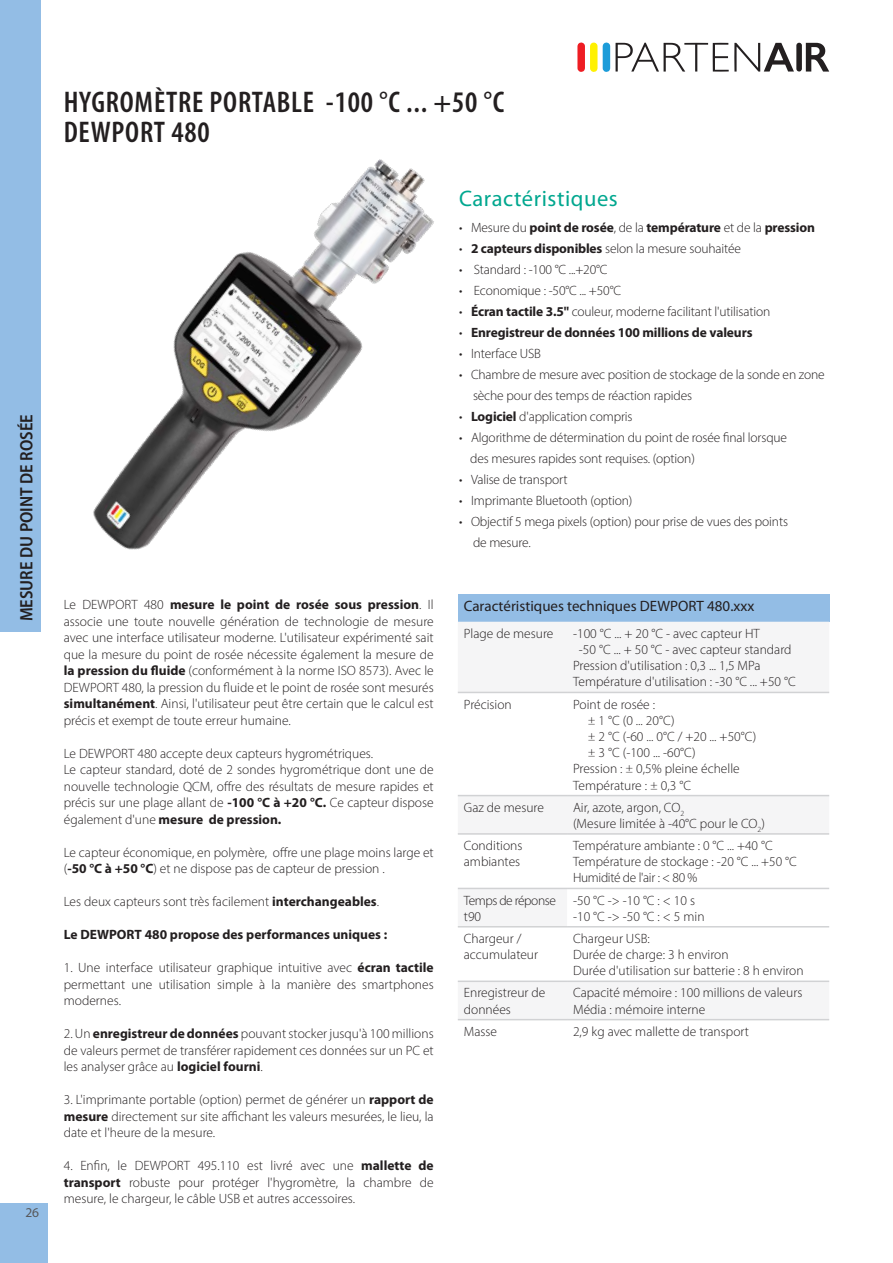
<style>
.page{position:relative;width:893px;height:1263px;background:#fff}
.page>*{position:absolute;margin:0;border:0;box-sizing:border-box;transform-origin:0 0}
.TitreDePageGauche{font:600 condensed 30px/30px "Myriad Pro";letter-spacing:.025em;color:#231f20}
.t1{font:22.5px "Myriad Pro";letter-spacing:.025em;color:#00a78f}
.t2{font:18px "Myriad Variable Concept";color:#231f20}
.t3{font:15px "Myriad Pro";color:#231f20}
.t4{font:13.5px/16.5px "Myriad Variable Concept";color:#231f20}
.t5{font:700 13.5px "Myriad Pro";letter-spacing:-.01em;color:#231f20}
.t6{font:13.5px "Myriad Variable Concept";letter-spacing:-.025em;color:#231f20}
.t7{font:13.5px/16.2px "Myriad Variable Concept";letter-spacing:-.035em;color:#231f20}
.t8{font:13.5px "Myriad Pro";color:#57585a}
.s1{font-family:"Myriad Pro";font-weight:700}
.s2{font-family:"Myriad Pro";font-weight:300}
.s3{font-family:"Myriad Variable Concept";font-weight:400}
.s4{font-family:"Lato";font-weight:300}
</style>
<div class="page">
<img style="left:93px;top:159px;width:341px;height:391px">
<svg style="left:603px;top:42px;width:7px;height:30px"></svg>
<svg style="left:577px;top:42px;width:20px;height:30px"></svg>
<svg style="left:616px;top:43px;width:213px;height:29px"></svg>
<div style="left:0;top:0;width:40px;height:631px;background:#93bde5"></div>
<div style="left:0;top:1203px;width:48px;height:60px;background:#93bde5"></div>
<div style="left:458px;top:594px;width:371px;height:28px;background:#93bde5"></div>
<svg style="left:458px;top:691px;width:371px;height:328px"></svg>
<hr style="left:458px;top:692px;width:109px;height:1px;background:#d1d2d4">
<hr style="left:567px;top:692px;width:262px;height:1px;background:#d1d2d4">
<hr style="left:458px;top:795px;width:109px;height:1px;background:#d1d2d4">
<hr style="left:567px;top:795px;width:262px;height:1px;background:#d1d2d4">
<hr style="left:458px;top:833px;width:109px;height:2px;background:#d1d2d4">
<hr style="left:567px;top:833px;width:262px;height:2px;background:#d1d2d4">
<hr style="left:458px;top:888px;width:109px;height:1px;background:#d1d2d4">
<hr style="left:567px;top:888px;width:262px;height:1px;background:#d1d2d4">
<hr style="left:458px;top:926px;width:109px;height:1px;background:#d1d2d4">
<hr style="left:567px;top:926px;width:262px;height:1px;background:#d1d2d4">
<hr style="left:458px;top:980px;width:109px;height:2px;background:#d1d2d4">
<hr style="left:567px;top:980px;width:262px;height:2px;background:#d1d2d4">
<hr style="left:458px;top:1019px;width:109px;height:1px;background:#d1d2d4">
<hr style="left:567px;top:1019px;width:262px;height:1px;background:#d1d2d4">
<h3 class="t2" style="left:16px;top:621px;width:209px;rotate:-90deg">MESURE DU POINT DE ROSÉE</h3>
<p class="t8" style="left:25px;top:1204px;width:15px">26</p>
<p class="TitreDePageGauche" style="left:64px;top:86px;width:442px">HYGROMÈTRE PORTABLE -100 °C ... +50 °C<br>DEWPORT 480</p>
<p class="t4" style="left:64px;top:596px;width:371px;text-align:justify">Le DEWPORT 480 <span class="s1">mesure le point de rosée sous pression</span>. Il associe une toute nouvelle génération de technologie de mesure avec une interface utilisateur moderne. L'utilisateur expérimenté sait que la mesure du point de rosée nécessite également la mesure de <span class="s1">la pression du fluide</span> (conformément à la norme ISO 8573). Avec le DEWPORT 480, la pression du fluide et le point de rosée sont mesurés <span class="s1">simultanément</span>. Ainsi, l'utilisateur peut être certain que le calcul est précis et exempt de toute erreur humaine.</p>
<p class="t4" style="left:64px;top:745px;width:311px">Le DEWPORT 480 accepte deux capteurs hygrométriques.</p>
<p class="t4" style="left:64px;top:761px;width:371px;text-align:justify">Le capteur standard, doté de 2 sondes hygrométrique dont une de nouvelle technologie QCM, offre des résultats de mesure rapides et précis sur une plage allant de <span class="s1">-100 °C à +20 °C.</span> <span class="s2">Ce capteur dispose également d'une</span> <span class="s1">mesure de pression.</span></p>
<p class="t4" style="left:64px;top:844px;width:371px">Le capteur économique, en polymère, offre une plage moins large et (<span class="s1">-50 °C à +50 °C</span>) et ne dispose pas de capteur de pression .</p>
<p class="t4" style="left:64px;top:893px;width:317px">Les deux capteurs sont très facilement <span class="s1">interchangeables</span>.</p>
<p class="t5" style="left:64px;top:926px;width:325px">Le DEWPORT 480 propose des performances uniques :</p>
<p class="t4" style="left:64px;top:959px;width:371px;text-align:justify">1. Une interface utilisateur graphique intuitive avec <span class="s1">écran tactile </span>permettant une utilisation simple à la manière des smartphones modernes.</p>
<p class="t4" style="left:64px;top:1025px;width:371px;text-align:justify">2. Un enregistreur de données pouvant stocker jusqu'à 100 millions de valeurs permet de transférer rapidement ces données sur un PC et les analyser grâce au logiciel fourni.</p>
<p class="t4" style="left:64px;top:1091px;width:371px;text-align:justify">3. L'imprimante portable (option) permet de générer un <span class="s1">rapport de mesure</span> directement sur site affichant les valeurs mesurées, le lieu, la date et l'heure de la mesure.</p>
<p class="t4" style="left:64px;top:1157px;width:371px;text-align:justify">4. Enfin, le DEWPORT 495.110 est livré avec une <span class="s1">mallette de transport</span> robuste pour protéger l'hygromètre, la chambre de mesure, le chargeur, le câble USB et autres accessoires.</p>
<p class="t1" style="left:459px;top:184px;width:160px">Caractéristiques</p>
<p class="t5" style="left:459px;top:218px;width:358px"><span class="s3">• Mesure du</span> point de rosée<span class="s3">, de la</span> température <span class="s3">et de la</span> pression</p>
<p class="t4" style="left:459px;top:240px;width:283px">• 2 capteurs disponibles selon la mesure souhaitée</p>
<p class="t4" style="left:459px;top:261px;width:150px">• Standard : -100 °C ...+20°C</p>
<p class="t4" style="left:459px;top:282px;width:164px">• Economique : -50°C ... +50°C</p>
<p class="t4" style="left:459px;top:303px;width:313px">• <span class="s1">Écran tactile</span> 3.5" couleur, moderne facilitant l'utilisation</p>
<p class="t5" style="left:459px;top:323px;width:295px"><span class="s3">•</span> Enregistreur de données 100 millions de valeurs</p>
<p class="t4" style="left:459px;top:345px;width:84px">• Interface USB</p>
<p class="t4" style="left:473px;top:364px;width:353px;line-height:21px;text-indent:-14px">• Chambre de mesure avec position de stockage de la sonde en zone sèche pour des temps de réaction rapides</p>
<p class="t4" style="left:459px;top:408px;width:175px">• Logiciel d'application compris</p>
<p class="t4" style="left:470px;top:427px;width:318px;line-height:21px;text-indent:-11px">• Algorithme de détermination du point de rosée final lorsque des mesures rapides sont requises. (option)</p>
<p class="t4" style="left:459px;top:471px;width:110px">• Valise de transport</p>
<p class="t4" style="left:459px;top:492px;width:175px">• Imprimante Bluetooth (option)</p>
<p class="t4" style="left:473px;top:511px;width:316px;line-height:21px;text-indent:-14px">• Objectif 5 mega pixels (option) pour prise de vues des points de mesure.</p>
<p class="t3" style="left:464px;top:597px;width:292px">Caractéristiques techniques DEWPORT 480.xxx</p>
<p class="t4" style="left:464px;top:625px;width:91px">Plage de mesure</p>
<p class="t4" style="left:573px;top:625px;width:188px">-100 °C ... + 20 °C - avec capteur HT</p>
<p class="t4" style="left:579px;top:641px;width:214px">-50 °C ... + 50 °C - avec capteur standard</p>
<p class="t4" style="left:573px;top:657px;width:189px">Pression d'utilisation : 0,3 ... 1,5 MPa</p>
<p class="t4" style="left:573px;top:674px;width:224px">Température d'utilisation : -30 °C ... +50 °C</p>
<p class="t4" style="left:464px;top:696px;width:49px">Précision</p>
<p class="t4" style="left:588px;top:696px;width:170px;text-indent:-15px">Point de rosée :<br><span class="s4">±</span> 1 °C (0 ... 20°C)<br><span class="s4">±</span> 2 °C (-60 ... 0°C / +20 ... +50°C) <span class="s4">±</span> 3 °C (-100 ... -60°C)</p>
<p class="t4" style="left:573px;top:761px;width:168px">Pression : <span class="s4">±</span> 0,5% pleine échelle</p>
<p class="t4" style="left:573px;top:777px;width:119px">Température : <span class="s4">±</span> 0,3 °C</p>
<p class="t4" style="left:464px;top:799px;width:82px">Gaz de mesure</p>
<p class="t4" style="left:573px;top:799px;width:193px">Air, azote, argon, CO<sub>2<br></sub>(Mesure limitée à -40°C pour le CO<sub>2</sub>)</p>
<p class="t4" style="left:464px;top:837px;width:60px">Conditions</p>
<p class="t4" style="left:464px;top:853px;width:58px">ambiantes</p>
<p class="t4" style="left:573px;top:837px;width:201px">Température ambiante : 0 °C ... +40 °C</p>
<p class="t4" style="left:573px;top:853px;width:225px">Température de stockage : -20 °C ... +50 °C</p>
<p class="t6" style="left:573px;top:870px;width:126px">Humidité de l'air : &lt; 80 %</p>
<p class="t7" style="left:464px;top:892px;width:94px">Temps de réponse t90</p>
<p class="t4" style="left:573px;top:892px;width:124px">-50 °C -&gt; -10 °C : &lt; 10 s</p>
<p class="t4" style="left:573px;top:908px;width:133px">-10 °C -&gt; -50 °C : &lt; 5 min</p>
<p class="t4" style="left:464px;top:930px;width:59px">Chargeur /</p>
<p class="t4" style="left:464px;top:946px;width:76px">accumulateur</p>
<p class="t4" style="left:573px;top:930px;width:78px">Chargeur USB:</p>
<p class="t4" style="left:573px;top:946px;width:157px">Durée de charge: 3 h environ</p>
<p class="t4" style="left:573px;top:962px;width:232px">Durée d'utilisation sur batterie : 8 h environ</p>
<p class="t4" style="left:464px;top:985px;width:83px">Enregistreur de données</p>
<p class="t4" style="left:573px;top:985px;width:231px">Capacité mémoire : 100 millions de valeurs</p>
<p class="t4" style="left:573px;top:1001px;width:134px">Média : mémoire interne</p>
<p class="t4" style="left:464px;top:1023px;width:35px">Masse</p>
<p class="t4" style="left:573px;top:1023px;width:177px">2,9 kg avec mallette de transport</p>
</div>
